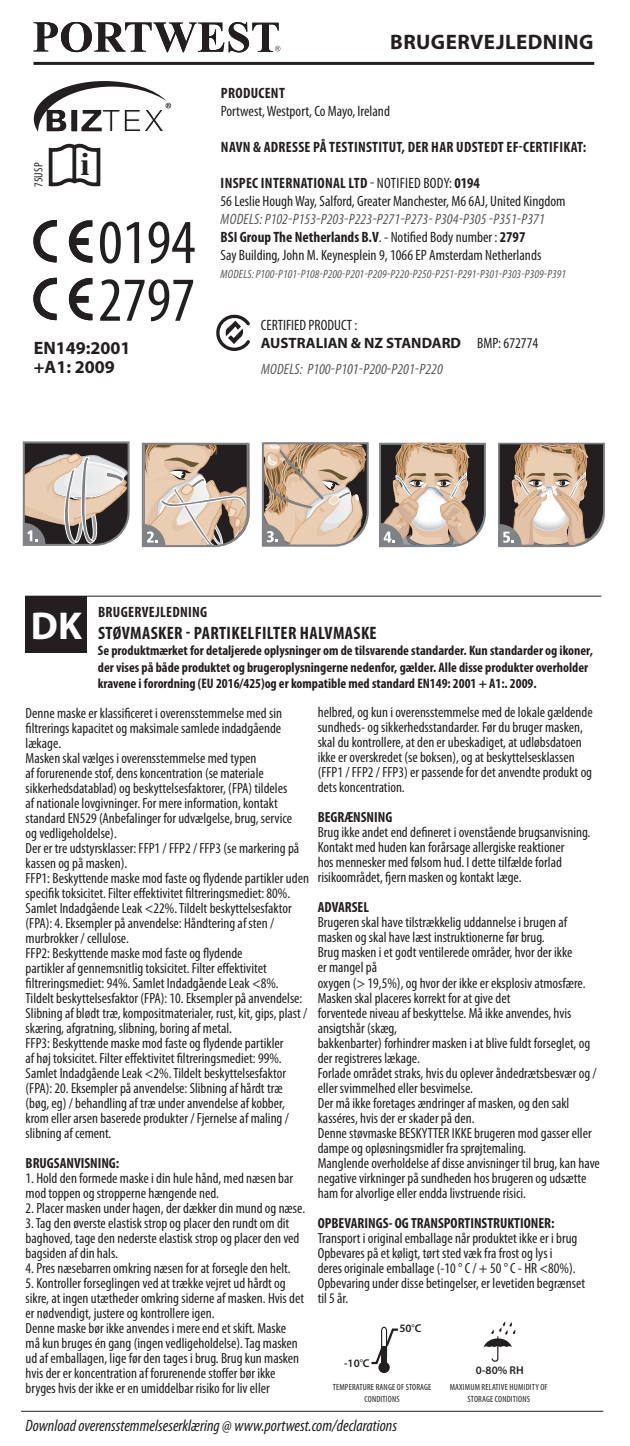
<style>
.page{position:relative;width:630px;height:1446px;background:#fff}
.page>*{position:absolute;margin:0;border:0;box-sizing:border-box;transform-origin:0 0}
.t1{font:condensed 63px/57.6px "Myriad Pro";color:#231f20}
.t2{font:700 39px "Myriad Pro";color:#fff}
.t3{font:700 32.4px "Times";color:#231f20}
.t4{font:700 21px "Myriad Pro";letter-spacing:.02em;color:#231f20}
.t5{font:700 condensed 18px "Myriad Pro";letter-spacing:.02em;color:#231f20}
.t6{font:700 18px/18.6px "Myriad Pro";color:#231f20}
.t7{font:italic condensed 16.5px "Myriad Pro";color:#231f20}
.t8{font:condensed 15px/18px "Myriad Pro";color:#231f20}
.t9{font:700 condensed 15px "Myriad Pro";letter-spacing:.02em;color:#231f20}
.t10{font:italic condensed 15px "Myriad Pro";letter-spacing:.005em;color:#57585a}
.t11{font:condensed 14.7px/15px "Myriad Pro";color:#231f20}
.t12{font:700 condensed 14.7px "Myriad Pro";color:#231f20}
.t13{font:700 condensed 13.8px/16.5px "Myriad Pro";color:#231f20}
.t14{font:italic condensed 12px "Myriad Pro";color:#57585a}
.t15{font:condensed 12px "Myriad Pro";letter-spacing:.015em;color:#231f20}
.t16{font:600 11.4px "Myriad Pro";color:#231f20}
.t17{font:condensed 9px/12px "Myriad Pro";letter-spacing:.02em;color:#231f20;text-align:center}
.s1{font-weight:700}
.s2{font-style:italic;color:#57585a}
.s3{font-weight:700;font-stretch:normal}
.s4{font-weight:400;font-stretch:condensed}
</style>
<div class="page">
<svg style="left:483px;top:1321px;width:32px;height:40px"></svg>
<div style="left:378px;top:1361px;width:11px;height:12px;background:#231f20;border-radius:50%"></div>
<svg style="left:371px;top:1326px;width:27px;height:39px"></svg>
<div style="left:26px;top:596px;width:61px;height:57px;background:#231f20"></div>
<hr style="left:25px;top:596px;width:576px;height:1px;background:#231f20">
<svg style="left:216px;top:314px;width:34px;height:37px"></svg>
<hr style="left:33px;top:62px;width:561px;height:3px;background:#231f20">
<svg style="left:33px;top:22px;width:247px;height:30px"></svg>
<svg style="left:48px;top:143px;width:53px;height:44px"></svg>
<svg style="left:33px;top:220px;width:59px;height:43px"></svg>
<svg style="left:34px;top:81px;width:137px;height:51px"></svg>
<svg style="left:261px;top:442px;width:108px;height:105px;background:#c4af9b"></svg>
<svg style="left:141px;top:442px;width:109px;height:106px;background:#b3a395"></svg>
<svg style="left:22px;top:441px;width:108px;height:105px;background:#9a918a"></svg>
<svg style="left:498px;top:442px;width:106px;height:105px;background:#a18e7e"></svg>
<div style="left:541px;top:501px;width:16px;height:19px;background:#fff;border-radius:3px"></div>
<svg style="left:379px;top:442px;width:107px;height:106px;background:#a79586"></svg>
<div style="left:422px;top:501px;width:16px;height:19px;background:#fff;border-radius:3px"></div>
<hr style="left:21px;top:1410px;width:582px;height:1px;background:#231f20">
<svg style="left:33px;top:278px;width:59px;height:42px"></svg>
<p class="t15" style="left:32px;top:187px;width:26px;rotate:-90deg">75USP</p>
<h3 class="t3" style="left:81px;top:133px;width:10px">i</h3>
<h1 class="t1" style="left:98px;top:215px;width:99px">0194<br>2797</h1>
<p class="t6" style="left:34px;top:339px;width:98px">EN149:2001 +A1: 2009</p>
<h3 class="t4" style="left:390px;top:30px;width:205px">BRUGERVEJLEDNING</h3>
<p class="t9" style="left:221px;top:85px;width:65px">PRODUCENT</p>
<p class="t8" style="left:221px;top:102px;width:170px">Portwest, Westport, Co Mayo, Ireland</p>
<p class="t9" style="left:221px;top:139px;width:367px">NAVN &amp; ADRESSE PÅ TESTINSTITUT, DER HAR UDSTEDT EF-CERTIFIKAT:</p>
<p class="t8" style="left:220px;top:174px;width:346px"><span class="s1">INSPEC INTERNATIONAL LTD</span> - NOTIFIED BODY: <span class="s1">0194<br></span>56 Leslie Hough Way, Salford, Greater Manchester, M6 6AJ, United Kingdom</p>
<p class="t8" style="left:220px;top:210px;width:325px"><span class="s2">MODELS: P102-P153-P203-P223-P271-P273- P304-P305 -P351-P371<br></span><span class="s1">BSI Group The Netherlands B.V</span>. - Notified Body number : <span class="s1">2797<br></span>Say Building, John M. Keynesplein 9, 1066 EP Amsterdam Netherlands</p>
<p class="t14" style="left:220px;top:268px;width:347px">MODELS: P100-P101-P108-P200-P201-P209-P220-P250-P251-P291-P301-P303-P309-P391</p>
<p class="t8" style="left:261px;top:316px;width:279px">CERTIFIED PRODUCT :<br><span class="s3">AUSTRALIAN &amp; NZ STANDARD</span> BMP: 672774</p>
<p class="t10" style="left:261px;top:361px;width:183px">MODELS: P100-P101-P200-P201-P220</p>
<h2 class="t2" style="left:31px;top:604px;width:53px">DK</h2>
<p class="t9" style="left:98px;top:604px;width:111px">BRUGERVEJLEDNING</p>
<p class="t5" style="left:98px;top:623px;width:280px">STØVMASKER - PARTIKELFILTER HALVMASKE</p>
<p class="t13" style="left:98px;top:643px;width:496px">Se produktmærket for detaljerede oplysninger om de tilsvarende standarder. Kun standarder og ikoner, der vises på både produktet og brugeroplysningerne nedenfor, gælder. Alle disse produkter overholder kravene i forordning (EU 2016/425)og er kompatible med standard EN149: 2001 + A1:. 2009.</p>
<p class="t11" style="left:26px;top:705px;width:285px">Denne maske er klassificeret i overensstemmelse med sin filtrerings kapacitet og maksimale samlede indadgående lækage.<br>Masken skal vælges i overensstemmelse med typen<br>af forurenende stof, dens koncentration (se materiale sikkerhedsdatablad) og beskyttelsesfaktorer, (FPA) tildeles<br>af nationale lovgivninger. For mere information, kontakt standard EN529 (Anbefalinger for udvælgelse, brug, service<br>og vedligeholdelse).<br>Der er tre udstyrsklasser: FFP1 / FFP2 / FFP3 (se markering på kassen og på masken).<br>FFP1: Beskyttende maske mod faste og flydende partikler uden specifik toksicitet. Filter effektivitet filtreringsmediet: 80%.<br>Samlet Indadgående Leak &lt;22%. Tildelt beskyttelsesfaktor (FPA): 4. Eksempler på anvendelse: Håndtering af sten / murbrokker / cellulose.<br>FFP2: Beskyttende maske mod faste og flydende<br>partikler af gennemsnitlig toksicitet. Filter effektivitet filtreringsmediet: 94%. Samlet Indadgående Leak &lt;8%.<br>Tildelt beskyttelsesfaktor (FPA): 10. Eksempler på anvendelse:<br>Slibning af blødt træ, kompositmaterialer, rust, kit, gips, plast / skæring, afgratning, slibning, boring af metal.<br>FFP3: Beskyttende maske mod faste og flydende partikler<br>af høj toksicitet. Filter effektivitet filtreringsmediet: 99%.<br>Samlet Indadgående Leak &lt;2%. Tildelt beskyttelsesfaktor (FPA): 20. Eksempler på anvendelse: Slibning af hårdt træ (bøg, eg) / behandling af træ under anvendelse af kobber, krom eller arsen baserede produkter / Fjernelse af maling / slibning af cement.</p>
<p class="t12" style="left:26px;top:1154px;width:95px">BRUGSANVISNING:</p>
<p class="t11" style="left:26px;top:1170px;width:269px">1. Hold den formede maske i din hule hånd, med næsen bar mod toppen og stropperne hængende ned.</p>
<p class="t11" style="left:26px;top:1200px;width:281px">2. Placer masken under hagen, der dækker din mund og næse.</p>
<p class="t11" style="left:26px;top:1215px;width:275px">3. Tag den øverste elastisk strop og placer den rundt om dit baghoved, tage den nederste elastisk strop og placer den ved bagsiden af din hals.</p>
<p class="t11" style="left:26px;top:1260px;width:266px">4. Pres næsebarren omkring næsen for at forsegle den helt.</p>
<p class="t11" style="left:26px;top:1275px;width:280px">5. Kontroller forseglingen ved at trække vejret ud hårdt og sikre, at ingen utætheder omkring siderne af masken. Hvis det er nødvendigt, justere og kontrollere igen.<br>Denne maske bør ikke anvendes i mere end et skift. Maske må kun bruges én gang (ingen vedligeholdelse). Tag masken ud af emballagen, lige før den tages i brug. Brug kun masken hvis der er koncentration af forurenende stoffer bør ikke bryges hvis der ikke er en umiddelbar risiko for liv eller</p>
<p class="t11" style="left:317px;top:705px;width:276px">helbred, og kun i overensstemmelse med de lokale gældende sundheds- og sikkerhedsstandarder. Før du bruger masken, skal du kontrollere, at den er ubeskadiget, at udløbsdatoen ikke er overskredet (se boksen), og at beskyttelsesklassen (FFP1 / FFP2 / FFP3) er passende for det anvendte produkt og dets koncentration.</p>
<p class="t12" style="left:317px;top:809px;width:76px">BEGRÆNSNING</p>
<p class="t11" style="left:317px;top:825px;width:274px">Brug ikke andet end defineret i ovenstående brugsanvisning.<br>Kontakt med huden kan forårsage allergiske reaktioner<br>hos mennesker med følsom hud. I dette tilfælde forlad risikoområdet, fjern masken og kontakt læge.</p>
<p class="t12" style="left:317px;top:899px;width:53px">ADVARSEL</p>
<p class="t11" style="left:317px;top:915px;width:283px">Brugeren skal have tilstrækkelig uddannelse i brugen af masken og skal have læst instruktionerne før brug.<br>Brug masken i et godt ventilerede områder, hvor der ikke<br>er mangel på<br>oxygen (&gt; 19,5%), og hvor der ikke er eksplosiv atmosfære.<br>Masken skal placeres korrekt for at give det<br>forventede niveau af beskyttelse. Må ikke anvendes, hvis ansigtshår (skæg,<br>bakkenbarter) forhindrer masken i at blive fuldt forseglet, og der registreres lækage.<br>Forlade området straks, hvis du oplever åndedrætsbesvær og / eller svimmelhed eller besvimelse.<br>Der må ikke foretages ændringer af masken, og den sakl kasséres, hvis der er skader på den.<br>Denne støvmaske BESKYTTER IKKE brugeren mod gasser eller dampe og opløsningsmidler fra sprøjtemaling.<br>Manglende overholdelse af disse anvisninger til brug, kan have negative virkninger på sundheden hos brugeren og udsætte ham for alvorlige eller endda livstruende risici.</p>
<p class="t12" style="left:317px;top:1214px;width:238px">OPBEVARINGS- OG TRANSPORTINSTRUKTIONER:</p>
<p class="t11" style="left:317px;top:1230px;width:269px">Transport i original emballage når produktet ikke er i brug Opbevares på et køligt, tørt sted væk fra frost og lys i<br>deres originale emballage (-10 ° C / + 50 ° C - HR &lt;80%).<br>Opbevaring under disse betingelser, er levetiden begrænset til 5 år.</p>
<p class="t16" style="left:344px;top:1356px;width:27px">-10<span class="s4">°</span>C</p>
<p class="t16" style="left:399px;top:1322px;width:23px">50<span class="s4">°</span>C</p>
<p class="t16" style="left:475px;top:1363px;width:49px">0-80% RH</p>
<p class="t17" style="left:332px;top:1381px;width:100px">TEMPERATURE RANGE OF STORAGE<br>CONDITIONS</p>
<p class="t17" style="left:449px;top:1381px;width:99px">MAXIMUM RELATIVE HUMIDITY OF<br>STORAGE CONDITIONS</p>
<p class="t7" style="left:26px;top:1417px;width:373px">Download overensstemmelseserklæring @ www.portwest.com/declarations</p>
</div>
